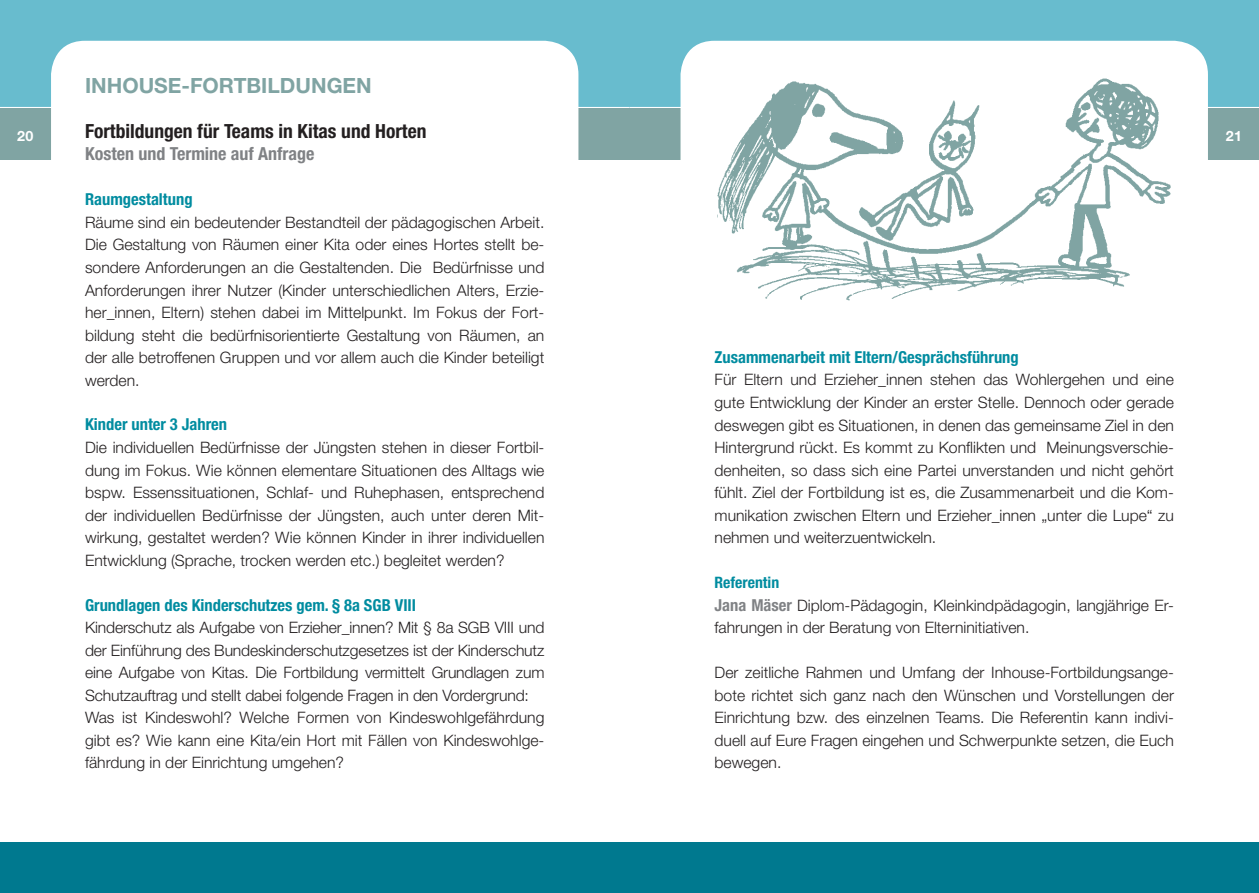
<style>
.page{position:relative;width:1259px;height:893px;background:#fff}
.page>*{position:absolute;margin:0;border:0;box-sizing:border-box;transform-origin:0 0}
.t1{font:700 21px "Helvetica Neue";color:#80a4a3}
.t2{font:700 condensed 19.5px "Helvetica Neue";color:#231f20}
.t3{font:700 condensed 18px "Helvetica Neue";color:#808285}
.t4{font:700 condensed 16.5px "Helvetica Neue";color:#008ca0}
.t5{font:300 15.75px/22.5px "Helvetica Neue";color:#231f20;text-align:justify}
.t6{font:700 14.25px "Helvetica Neue";color:#fff}
.s1{font-weight:700;font-stretch:condensed;color:#008ca0}
.s2{font-weight:700;font-stretch:condensed;font-size:16.5px;color:#808285}
</style>
<div class="page">
<div style="left:629px;top:0;width:630px;height:159px;background:#68bcce"></div>
<div style="left:0;top:0;width:629px;height:159px;background:#68bcce"></div>
<div style="left:0;top:842px;width:629px;height:51px;background:#00798f"></div>
<div style="left:629px;top:842px;width:630px;height:51px;background:#00798f"></div>
<hr style="left:629px;top:107px;width:630px;height:1px;background:#fff">
<hr style="left:0;top:107px;width:629px;height:1px;background:#fff">
<div style="left:0;top:108px;width:629px;height:51px;background:#80a4a3"></div>
<div style="left:629px;top:108px;width:630px;height:51px;background:#80a4a3"></div>
<div style="left:680px;top:41px;width:528px;height:601px;background:#fff;border-radius:34px"></div>
<div style="left:51px;top:41px;width:527px;height:601px;background:#fff;border-radius:34px"></div>
<img style="left:717px;top:78px;width:454px;height:223px">
<h1 class="t1" style="left:85px;top:72px;width:288px">INHOUSE-FORTBILDUNGEN</h1>
<p class="t2" style="left:85px;top:119px;width:343px">Fortbildungen für Teams in Kitas und Horten</p>
<p class="t3" style="left:85px;top:143px;width:231px">Kosten und Termine auf Anfrage</p>
<p class="t4" style="left:85px;top:190px;width:109px">Raumgestaltung</p>
<p class="t5" style="left:85px;top:211px;width:461px">Räume sind ein bedeutender Bestandteil der pädagogischen Arbeit.<br>Die Gestaltung von Räumen einer Kita oder eines Hortes stellt be&shy;sondere Anforderungen an die Gestaltenden. Die Bedürfnisse und Anforderungen ihrer Nutzer (Kinder unterschiedlichen Alters, Erzie&shy;her_innen, Eltern) stehen dabei im Mittelpunkt. Im Fokus der Fort&shy;bildung steht die bedürfnisorientierte Gestaltung von Räumen, an der alle betroffenen Gruppen und vor allem auch die Kinder beteiligt werden.</p>
<p class="t4" style="left:85px;top:415px;width:143px">Kinder unter 3 Jahren</p>
<p class="t5" style="left:85px;top:436px;width:461px">Die individuellen Bedürfnisse der Jüngsten stehen in dieser Fortbil&shy;dung im Fokus. Wie können elementare Situationen des Alltags wie bspw. Essenssituationen, Schlaf- und Ruhephasen, entsprechend der individuellen Bedürfnisse der Jüngsten, auch unter deren Mit&shy;wirkung, gestaltet werden? Wie können Kinder in ihrer individuellen Entwicklung (Sprache, trocken werden etc.) begleitet werden?</p>
<p class="t4" style="left:85px;top:595px;width:332px">Grundlagen des Kinderschutzes gem. § 8a SGB VIII</p>
<p class="t5" style="left:85px;top:616px;width:461px;text-align:left">Kinderschutz als Aufgabe von Erzieher_innen? Mit § 8a SGB VIII und der Einführung des Bundeskinderschutzgesetzes ist der Kinderschutz eine Aufgabe von Kitas. Die Fortbildung vermittelt Grundlagen zum Schutzauftrag und stellt dabei folgende Fragen in den Vordergrund:<br>Was ist Kindeswohl? Welche Formen von Kindeswohlgefährdung gibt es? Wie kann eine Kita/ein Hort mit Fällen von Kindeswohlge&shy;fährdung in der Einrichtung umgehen?</p>
<p class="t6" style="left:17px;top:127px;width:18px">20</p>
<p class="t6" style="left:1225px;top:127px;width:18px">21</p>
<p class="t4" style="left:714px;top:347px;width:306px">Zusammenarbeit mit Eltern/Gesprächsführung</p>
<p class="t5" style="left:714px;top:368px;width:461px">Für Eltern und Erzieher_innen stehen das Wohlergehen und eine gute Entwicklung der Kinder an erster Stelle. Dennoch oder gerade deswegen gibt es Situationen, in denen das gemeinsame Ziel in den Hintergrund rückt. Es kommt zu Konflikten und Meinungsverschie&shy;denheiten, so dass sich eine Partei unverstanden und nicht gehört fühlt. Ziel der Fortbildung ist es, die Zusammenarbeit und die Kom&shy;munikation zwischen Eltern und Erzieher_innen „unter die Lupe“ zu nehmen und weiterzuentwickeln.</p>
<p class="t5" style="left:714px;top:571px;width:461px;text-align:left"><span class="s1">Referentin<br></span><span class="s2">Jana Mäser</span> Diplom-Pädagogin, Kleinkindpädagogin, langjährige Er&shy;fahrungen in der Beratung von Elterninitiativen.</p>
<p class="t5" style="left:714px;top:661px;width:461px">Der zeitliche Rahmen und Umfang der Inhouse-Fortbildungsange&shy;bote richtet sich ganz nach den Wünschen und Vorstellungen der Einrichtung bzw. des einzelnen Teams. Die Referentin kann indivi&shy;duell auf Eure Fragen eingehen und Schwerpunkte setzen, die Euch bewegen.</p>
</div>
